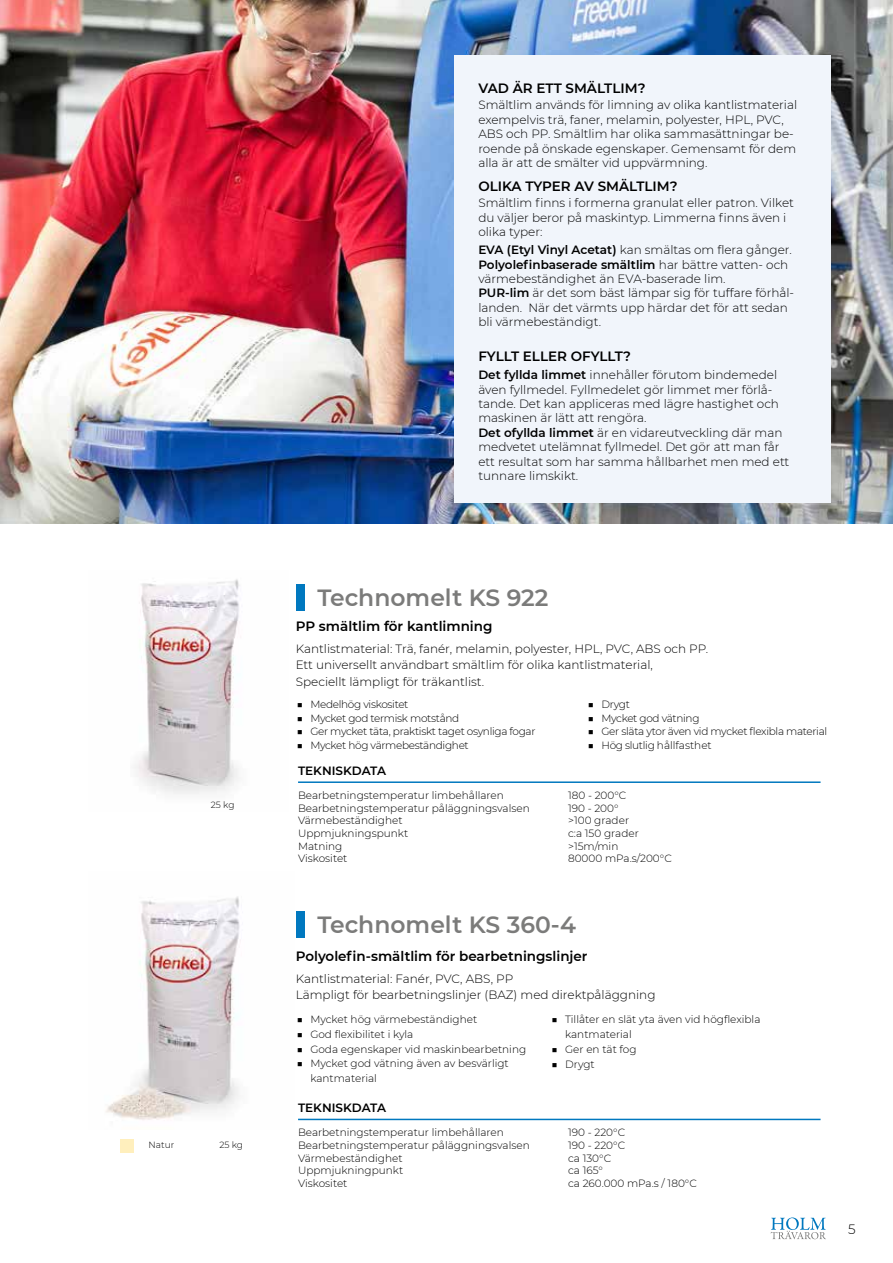
<style>
.page{position:relative;width:893px;height:1263px;background:#fff}
.page>*{position:absolute;margin:0;border:0;box-sizing:border-box;transform-origin:0 0}
.t1{font:600 23.4px "Montserrat";color:#7b7b7a}
.t2{font:600 13.5px "Montserrat";color:#000}
.t3{font:300 13.5px "Montserrat";color:#000}
.t4{font:300 12px/14.4px "Montserrat";color:#000}
.t5{font:600 12px "Montserrat";color:#000}
.t6{font:300 10.5px/15px "Montserrat";color:#000}
.t7{font:300 10.5px "Montserrat";letter-spacing:-.03em;color:#000}
.t8{font:300 9px "Montserrat";color:#000}
.s1{font-weight:600}
</style>
<div class="page">
<svg style="left:771px;top:1217px;width:55px;height:22px"></svg>
<img style="left:106px;top:896px;width:135px;height:224px">
<img style="left:0;top:0;width:893px;height:524px">
<div style="left:454px;top:56px;width:377px;height:447px;background:#f1f5fb"></div>
<div style="left:296px;top:584px;width:9px;height:27px;background:#0078bf"></div>
<hr style="left:298px;top:781px;width:522px;height:2px;background:#0078bf">
<div style="left:296px;top:911px;width:9px;height:27px;background:#0078bf"></div>
<hr style="left:298px;top:1119px;width:522px;height:1px;background:#0078bf">
<img style="left:134px;top:579px;width:105px;height:215px">
<div style="left:120px;top:1139px;width:14px;height:14px;background:#ffefbd"></div>
<p class="t8" style="left:211px;top:799px;width:25px">25 kg</p>
<p class="t8" style="left:149px;top:1139px;width:27px">Natur</p>
<p class="t8" style="left:219px;top:1139px;width:25px">25 kg</p>
<p class="t2" style="left:478px;top:78px;width:169px">VAD ÄR ETT SMÄLTLIM?</p>
<p class="t4" style="left:478px;top:97px;width:320px">Smältlim används för limning av olika kantlistmaterial exempelvis trä, faner, melamin, polyester, HPL, PVC, ABS och PP. Smältlim har olika sammasättningar be&shy;roende på önskade egenskaper. Gemensamt för dem alla är att de smälter vid uppvärmning.</p>
<p class="t2" style="left:478px;top:177px;width:201px">OLIKA TYPER AV SMÄLTLIM?</p>
<p class="t4" style="left:478px;top:196px;width:317px">Smältlim finns i formerna granulat eller patron. Vilket du väljer beror på maskintyp. Limmerna finns även i olika typer:</p>
<p class="t4" style="left:478px;top:242px;width:317px"><span class="s1">EVA (Etyl Vinyl Acetat)</span> kan smältas om flera gånger.<br><span class="s1">Polyolefinbaserade smältlim</span> har bättre vatten- och värmebeständighet än EVA-baserade lim.<br><span class="s1">PUR-lim</span> är det som bäst lämpar sig för tuffare förhål&shy;landen. När det värmts upp härdar det för att sedan bli värmebeständigt.</p>
<p class="t2" style="left:478px;top:347px;width:154px">FYLLT ELLER OFYLLT?</p>
<p class="t4" style="left:478px;top:367px;width:312px"><span class="s1">Det fyllda limmet</span> innehåller förutom bindemedel även fyllmedel. Fyllmedelet gör limmet mer förlå&shy;tande. Det kan appliceras med lägre hastighet och maskinen är lätt att rengöra.<br><span class="s1">Det ofyllda limmet</span> är en vidareutveckling där man medvetet utelämnat fyllmedel. Det gör att man får ett resultat som har samma hållbarhet men med ett tunnare limskikt.</p>
<h1 class="t1" style="left:317px;top:581px;width:233px">Technomelt KS 922</h1>
<p class="t4" style="left:296px;top:640px;width:414px;line-height:16.5px">Kantlistmaterial: Trä, fanér, melamin, polyester, HPL, PVC, ABS och PP.<br>Ett universellt användbart smältlim för olika kantlistmaterial,<br>Speciellt lämpligt för träkantlist.</p>
<p class="t2" style="left:296px;top:617px;width:198px">PP smältlim för kantlimning</p>
<p class="t7" style="left:297px;top:697px;width:113px">■ Medelhög viskositet</p>
<p class="t7" style="left:297px;top:711px;width:164px">■ Mycket god termisk motstånd</p>
<p class="t7" style="left:297px;top:724px;width:240px">■ Ger mycket täta, praktiskt taget osynliga fogar</p>
<p class="t7" style="left:297px;top:738px;width:173px">■ Mycket hög värmebeständighet</p>
<p class="t5" style="left:298px;top:762px;width:90px">TEKNISKDATA</p>
<p class="t6" style="left:588px;top:697px;width:43px">■ Drygt</p>
<p class="t7" style="left:588px;top:711px;width:113px">■ Mycket god vätning</p>
<p class="t7" style="left:588px;top:724px;width:241px">■ Ger släta ytor även vid mycket flexibla material</p>
<p class="t6" style="left:588px;top:737px;width:125px">■ Hög slutlig hållfasthet</p>
<p class="t6" style="left:298px;top:787px;width:207px">Bearbetningstemperatur limbehållaren</p>
<p class="t6" style="left:568px;top:787px;width:60px">180 - 200°C</p>
<p class="t6" style="left:298px;top:800px;width:233px">Bearbetningstemperatur påläggningsvalsen</p>
<p class="t6" style="left:568px;top:800px;width:52px">190 - 200°</p>
<p class="t6" style="left:298px;top:813px;width:106px">Värmebeständighet</p>
<p class="t6" style="left:568px;top:813px;width:63px">&gt;100 grader</p>
<p class="t6" style="left:298px;top:825px;width:112px">Uppmjukningspunkt</p>
<p class="t6" style="left:568px;top:825px;width:72px">c:a 150 grader</p>
<p class="t6" style="left:298px;top:838px;width:46px">Matning</p>
<p class="t6" style="left:568px;top:838px;width:52px">&gt;15m/min</p>
<p class="t6" style="left:298px;top:850px;width:51px">Viskositet</p>
<p class="t6" style="left:568px;top:850px;width:105px">80000 mPa.s/200°C</p>
<h1 class="t1" style="left:317px;top:908px;width:260px">Technomelt KS 360-4</h1>
<p class="t2" style="left:296px;top:946px;width:293px">Polyolefin-smältlim för bearbetningslinjer</p>
<p class="t4" style="left:296px;top:970px;width:361px;line-height:16.5px">Kantlistmaterial: Fanér, PVC, ABS, PP<br>Lämpligt för bearbetningslinjer (BAZ) med direktpåläggning</p>
<p class="t6" style="left:297px;top:1011px;width:182px">■ Mycket hög värmebeständighet</p>
<p class="t6" style="left:297px;top:1026px;width:118px">■ God flexibilitet i kyla</p>
<p class="t6" style="left:297px;top:1041px;width:231px">■ Goda egenskaper vid maskinbearbetning</p>
<p class="t6" style="left:310px;top:1055px;width:200px;text-indent:-14px">■ Mycket god vätning även av besvärligt kantmaterial</p>
<p class="t5" style="left:298px;top:1099px;width:90px">TEKNISKDATA</p>
<p class="t6" style="left:565px;top:1011px;width:197px;text-indent:-14px">■ Tillåter en slät yta även vid högflexibla kantmaterial</p>
<p class="t6" style="left:552px;top:1041px;width:86px">■ Ger en tät fog</p>
<p class="t6" style="left:552px;top:1056px;width:45px">■ Drygt</p>
<p class="t6" style="left:298px;top:1125px;width:207px">Bearbetningstemperatur limbehållaren</p>
<p class="t6" style="left:568px;top:1125px;width:59px">190 - 220°C</p>
<p class="t6" style="left:298px;top:1137px;width:233px">Bearbetningstemperatur påläggningsvalsen</p>
<p class="t6" style="left:568px;top:1137px;width:59px">190 - 220°C</p>
<p class="t6" style="left:298px;top:1150px;width:106px">Värmebeständighet</p>
<p class="t6" style="left:568px;top:1150px;width:45px">ca 130°C</p>
<p class="t6" style="left:298px;top:1162px;width:107px">Uppmjukningpunkt</p>
<p class="t6" style="left:568px;top:1162px;width:36px">ca 165°</p>
<p class="t6" style="left:298px;top:1175px;width:51px">Viskositet</p>
<p class="t6" style="left:568px;top:1175px;width:130px">ca 260.000 mPa.s / 180°C</p>
<p class="t3" style="left:848px;top:1220px;width:9px">5</p>
</div>
